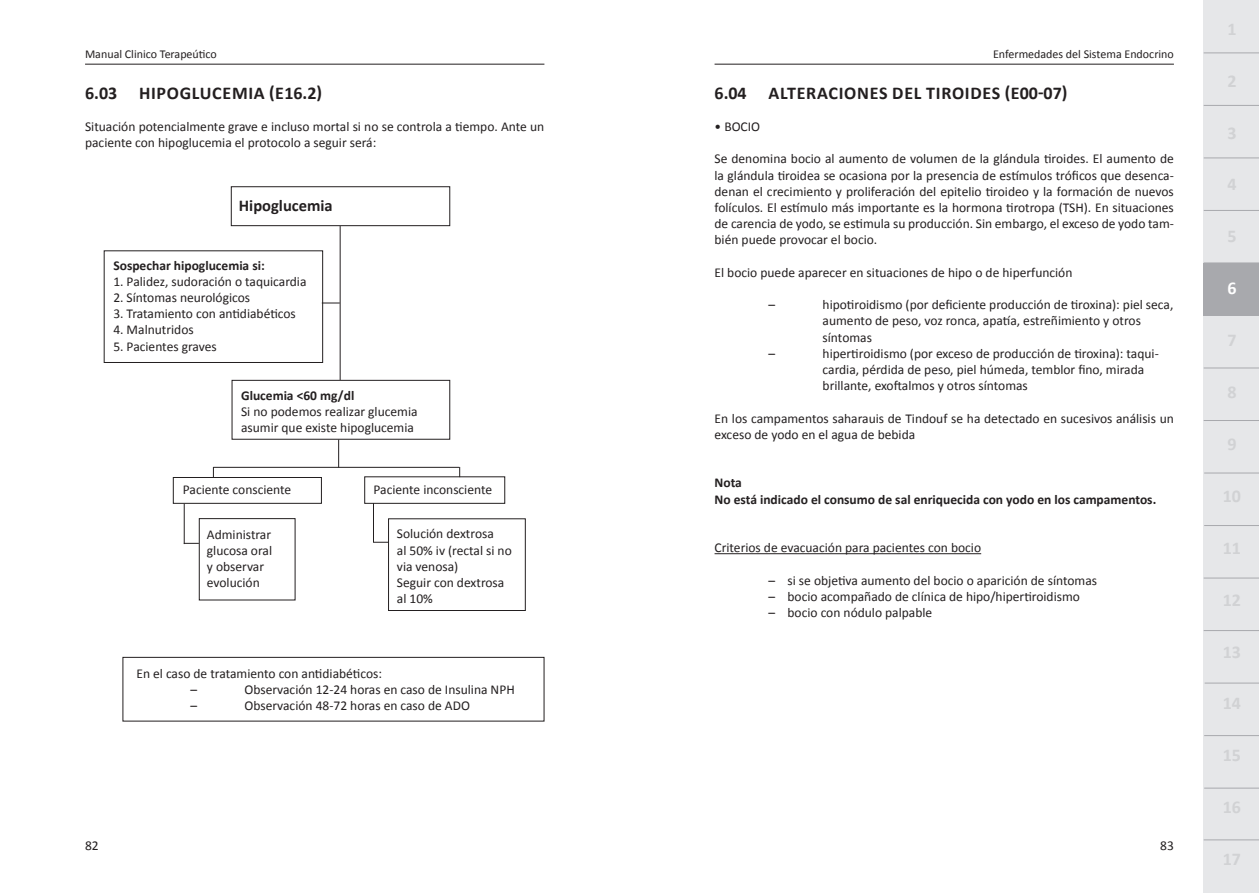
<style>
.page{position:relative;width:1259px;height:893px;background:#fff}
.page>*{position:absolute;margin:0;border:0;box-sizing:border-box;transform-origin:0 0}
.t1{font:700 18px "Calibri";letter-spacing:.04em;color:#231f20}
.t2{font:700 18px "Calibri";color:#d1d2d4}
.t3{font:700 18px "Calibri";color:#fff}
.t4{font:700 16.5px "Calibri";color:#231f20}
.t5{font:13.5px/16.2px "Calibri";color:#231f20}
.t6{font:700 13.5px/16.2px "Calibri";color:#231f20}
.t7{font:12px "Calibri";color:#231f20}
</style>
<div class="page">
<hr style="left:714px;top:553px;width:267px;height:1px;background:#231f20">
<hr style="left:714px;top:64px;width:460px;height:1px;background:#231f20">
<hr style="left:85px;top:64px;width:459px;height:1px;background:#231f20">
<hr style="left:184px;top:504px;width:1px;height:40px;background:#231f20">
<div style="left:104px;top:250px;width:219px;height:113px;border:1px solid #231f20"></div>
<div style="left:173px;top:477px;width:149px;height:27px;border:1px solid #231f20"></div>
<div style="left:364px;top:476px;width:141px;height:28px;border:1px solid #231f20"></div>
<div style="left:388px;top:518px;width:138px;height:93px;border:1px solid #231f20"></div>
<div style="left:199px;top:518px;width:96px;height:82px;border:1px solid #231f20"></div>
<div style="left:231px;top:186px;width:219px;height:40px;border:1px solid #231f20"></div>
<hr style="left:340px;top:226px;width:1px;height:154px;background:#231f20">
<hr style="left:213px;top:467px;width:246px;height:1px;background:#231f20">
<svg style="left:338px;top:440px;width:1px;height:28px"></svg>
<svg style="left:185px;top:543px;width:14px;height:1px"></svg>
<div style="left:232px;top:380px;width:218px;height:60px;border:1px solid #231f20"></div>
<hr style="left:373px;top:503px;width:1px;height:40px;background:#231f20">
<svg style="left:373px;top:542px;width:15px;height:1px"></svg>
<svg style="left:322px;top:303px;width:18px;height:1px"></svg>
<div style="left:123px;top:657px;width:421px;height:64px;border:1px solid #231f20"></div>
<div style="left:1203px;top:0;width:56px;height:893px;background:#e6e7e9"></div>
<hr style="left:1203px;top:53px;width:56px;height:1px;background:#a8a9ad">
<hr style="left:1203px;top:105px;width:56px;height:1px;background:#a8a9ad">
<hr style="left:1203px;top:158px;width:56px;height:1px;background:#a8a9ad">
<hr style="left:1203px;top:210px;width:56px;height:1px;background:#a8a9ad">
<hr style="left:1203px;top:315px;width:56px;height:1px;background:#a8a9ad">
<hr style="left:1203px;top:368px;width:56px;height:1px;background:#a8a9ad">
<hr style="left:1203px;top:420px;width:56px;height:1px;background:#a8a9ad">
<hr style="left:1204px;top:473px;width:55px;height:1px;background:#a8a9ad">
<hr style="left:1204px;top:525px;width:55px;height:1px;background:#a8a9ad">
<hr style="left:1203px;top:578px;width:56px;height:1px;background:#a8a9ad">
<hr style="left:1203px;top:630px;width:56px;height:1px;background:#a8a9ad">
<hr style="left:1204px;top:683px;width:55px;height:1px;background:#a8a9ad">
<hr style="left:1204px;top:735px;width:55px;height:1px;background:#a8a9ad">
<hr style="left:1204px;top:788px;width:55px;height:1px;background:#a8a9ad">
<hr style="left:1203px;top:839px;width:56px;height:1px;background:#a8a9ad">
<div style="left:1203px;top:263px;width:56px;height:52px;background:#a8a9ad"></div>
<p class="t7" style="left:85px;top:46px;width:133px">Manual Clinico Terapeútico</p>
<p class="t7" style="left:993px;top:46px;width:182px">Enfermedades del Sistema Endocrino</p>
<h1 class="t1" style="left:85px;top:81px;width:239px">6.03 HIPOGLUCE MIA (E16.2)</h1>
<p class="t5" style="left:85px;top:118px;width:461px">Situación potencialmente grave e incluso mortal si no se controla a tiempo. Ante un paciente con hipoglucemia el protocolo a seguir será:</p>
<p class="t4" style="left:239px;top:196px;width:95px">Hipoglucemia</p>
<p class="t6" style="left:113px;top:256px;width:153px">Sospechar hipoglucemia si:</p>
<p class="t5" style="left:113px;top:273px;width:195px">1. Palidez, sudoración o taquicardia</p>
<p class="t5" style="left:113px;top:289px;width:138px">2. Síntomas neurológicos</p>
<p class="t5" style="left:113px;top:305px;width:184px">3. Tratamiento con antidiabéticos</p>
<p class="t5" style="left:113px;top:321px;width:82px">4. Malnutridos</p>
<p class="t5" style="left:113px;top:337px;width:105px">5. Pacientes graves</p>
<p class="t6" style="left:241px;top:386px;width:115px">Glucemia &lt;60 mg/dl</p>
<p class="t5" style="left:241px;top:403px;width:178px">Si no podemos realizar glucemia asumir que existe hipoglucemia</p>
<p class="t5" style="left:183px;top:480px;width:110px">Paciente consciente</p>
<p class="t5" style="left:373px;top:480px;width:120px">Paciente inconsciente</p>
<p class="t5" style="left:397px;top:525px;width:116px">Solución dextrosa<br>al 50% iv (rectal si no via venosa)<br>Seguir con dextrosa al 10%</p>
<p class="t5" style="left:207px;top:526px;width:67px">Administrar glucosa oral y observar evolución</p>
<p class="t5" style="left:190px;top:664px;width:193px;text-indent:-54px">En el caso de tratamiento con antidiabéticos: –</p>
<p class="t5" style="left:244px;top:681px;width:272px">Observación 12-24 horas en caso de Insulina NPH</p>
<p class="t5" style="left:190px;top:697px;width:8px">–</p>
<p class="t5" style="left:244px;top:697px;width:227px">Observación 48-72 horas en caso de ADO</p>
<h1 class="t1" style="left:714px;top:81px;width:354px">6.04 Alteraciones d elTiroides (E00-07)</h1>
<p class="t5" style="left:714px;top:118px;width:25px">• Bocio</p>
<p class="t5" style="left:714px;top:150px;width:461px;text-align:justify">Se denomina bocio al aumento de volumen de la glándula tiroides. El aumento de la glándula tiroidea se ocasiona por la presencia de estímulos tróficos que desenca&shy;denan el crecimiento y proliferación del epitelio tiroideo y la formación de nuevos folículos. El estímulo más importante es la hormona tirotropa (TSH). En situaciones de carencia de yodo, se estimula su producción. Sin embargo, el exceso de yodo tam&shy;bién puede provocar el bocio.</p>
<p class="t5" style="left:714px;top:264px;width:359px">El bocio puede aparecer en situaciones de hipo o de hiperfunción</p>
<p class="t5" style="left:768px;top:296px;width:8px">–</p>
<p class="t5" style="left:822px;top:296px;width:352px">hipotiroidismo (por deficiente producción de tiroxina): piel seca, aumento de peso, voz ronca, apatía, estreñimiento y otros síntomas</p>
<p class="t5" style="left:768px;top:345px;width:8px">–</p>
<p class="t5" style="left:822px;top:345px;width:338px">hipertiroidismo (por exceso de producción de tiroxina): taqui&shy;cardia, pérdida de peso, piel húmeda, temblor fino, mirada brillante, exoftalmos y otros síntomas</p>
<p class="t5" style="left:714px;top:409px;width:461px">En los campamentos saharauis de Tindouf se ha detectado en sucesivos análisis un exceso de yodo en el agua de bebida</p>
<p class="t6" style="left:714px;top:474px;width:443px">Nota<br>No está indicado el consumo de sal enriquecida con yodo en los campamentos.</p>
<p class="t5" style="left:714px;top:539px;width:268px">Criterios de evacuación para pacientes con bocio</p>
<p class="t5" style="left:768px;top:571px;width:330px">– si se objetiva aumento del bocio o aparición de síntomas</p>
<p class="t5" style="left:768px;top:588px;width:313px">– bocio acompañado de clínica de hipo/hipertiroidismo</p>
<p class="t5" style="left:768px;top:604px;width:165px">– bocio con nódulo palpable</p>
<p class="t5" style="left:85px;top:837px;width:15px">82</p>
<p class="t5" style="left:1160px;top:837px;width:15px">83</p>
<h1 class="t2" style="left:1227px;top:18px;width:11px">1</h1>
<h1 class="t2" style="left:1227px;top:70px;width:11px">2</h1>
<h1 class="t2" style="left:1227px;top:121px;width:11px">3</h1>
<h1 class="t2" style="left:1227px;top:173px;width:11px">4</h1>
<h1 class="t2" style="left:1227px;top:225px;width:11px">5</h1>
<h1 class="t3" style="left:1227px;top:277px;width:11px">6</h1>
<h1 class="t2" style="left:1227px;top:329px;width:11px">7</h1>
<h1 class="t2" style="left:1227px;top:381px;width:11px">8</h1>
<h1 class="t2" style="left:1227px;top:433px;width:11px">9</h1>
<h1 class="t2" style="left:1222px;top:485px;width:20px">10</h1>
<h1 class="t2" style="left:1222px;top:537px;width:20px">11</h1>
<h1 class="t2" style="left:1222px;top:588px;width:20px">12</h1>
<h1 class="t2" style="left:1222px;top:640px;width:20px">13</h1>
<h1 class="t2" style="left:1222px;top:692px;width:20px">14</h1>
<h1 class="t2" style="left:1222px;top:744px;width:20px">15</h1>
<h1 class="t2" style="left:1222px;top:796px;width:20px">16</h1>
<h1 class="t2" style="left:1222px;top:848px;width:20px">17</h1>
</div>
